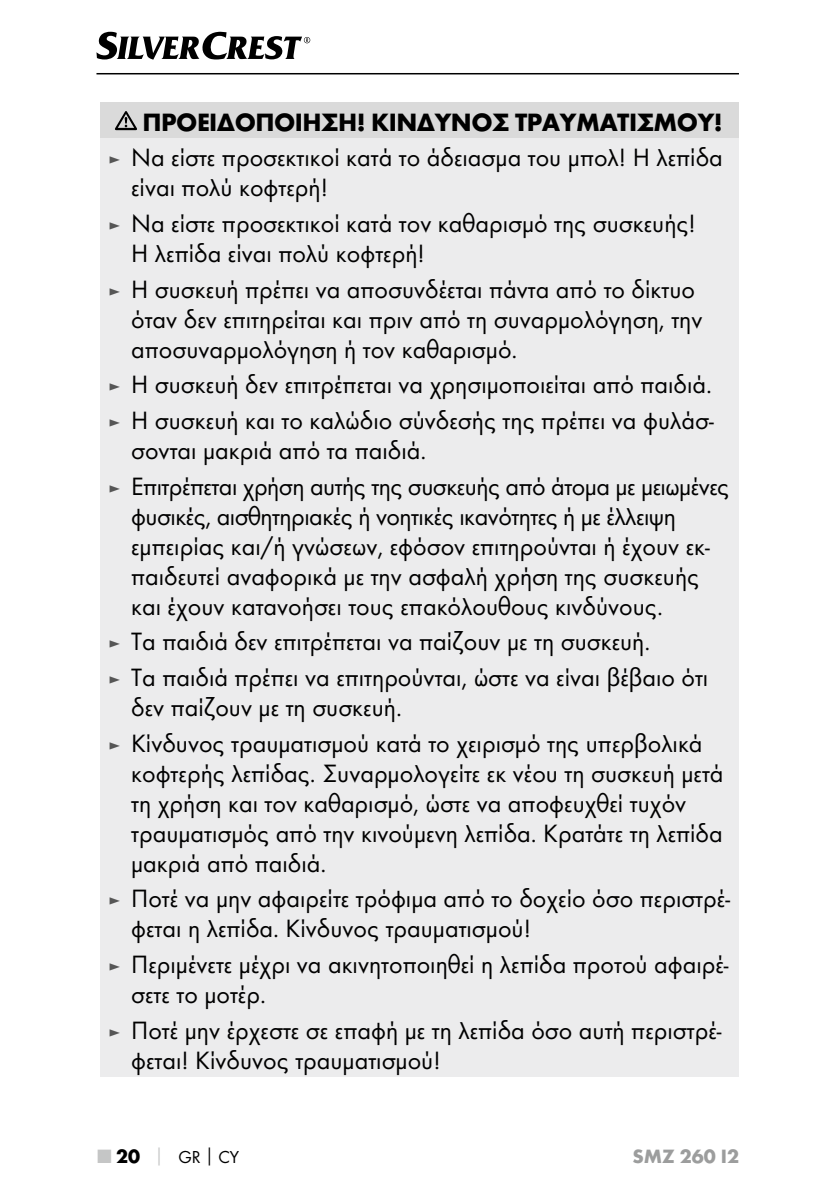
<style>
.page{position:relative;width:840px;height:1191px;background:#fff}
.page>*{position:absolute;margin:0;border:0;box-sizing:border-box;transform-origin:0 0}
.t1{font:26px/30px "Futura Boo";color:#000}
.t2{font:26px/35.6px "Futura Boo";letter-spacing:-.02em;color:#000}
.t3{font:700 26px "Futura";letter-spacing:-.02em;color:#000}
.t4{font:700 20px "Futura";color:#9c9d9d}
.t5{font:18px "Futura Boo";color:#000}
.s1{font-size:18px;color:#565656}
.s2{font-family:"Futura";font-weight:700;font-size:20px;color:#c5c6c6}
.s3{font-family:"Futura";font-weight:700;font-size:20px}
.s4{font-family:"Futura";font-weight:700;color:#c5c6c6}
.s5{font-family:"Futura";font-weight:700}
</style>
<div class="page">
<hr style="left:96px;top:73px;width:642px;height:1px;background:#000">
<svg style="left:96px;top:32px;width:214px;height:28px"></svg>
<div style="left:100px;top:102px;width:638px;height:37px;background:#dadada"></div>
<div style="left:100px;top:139px;width:638px;height:937px;background:#ececed"></div>
<svg style="left:115px;top:111px;width:22px;height:19px"></svg>
<p class="t3" style="left:142px;top:106px;width:581px">ΠΡΟΕΙΔΟΠΟΙΗΣΗ! ΚΊΝΔΥΝΟΣ ΤΡΑΥΜΑΤΙΣΜΟΎ!</p>
<p class="t1" style="left:131px;top:142px;width:593px;text-indent:-23px"><span class="s1">►</span> Να είστε προσεκτικοί κατά το άδειασμα του μπολ! Η λεπίδα είναι πολύ κοφτερή!</p>
<p class="t1" style="left:131px;top:208px;width:566px;text-indent:-23px"><span class="s1">►</span> Να είστε προσεκτικοί κατά τον καθαρισμό της συσκευής!<br>Η λεπίδα είναι πολύ κοφτερή!</p>
<p class="t1" style="left:131px;top:274px;width:572px;text-indent:-23px"><span class="s1">►</span> Η συσκευή πρέπει να αποσυνδέεται πάντα από το δίκτυο όταν δεν επιτηρείται και πριν από τη συναρμολόγηση, την αποσυναρμολόγηση ή τον καθαρισμό.</p>
<p class="t1" style="left:108px;top:366px;width:606px;line-height:35.6px"><span class="s1">►</span> Η συσκευή δεν επιτρέπεται να χρησιμοποιείται από παιδιά. <span class="s1">►</span> Η συσκευή και το καλώδιο σύνδεσής της πρέπει να φυλάσ-</p>
<p class="t2" style="left:108px;top:432px;width:622px;text-indent:23px">σονται μακριά από τα παιδιά.<br><span class="s1">►</span> Επιτρέπεται χρήση αυτής της συσκευής από άτομα με μειωμένες</p>
<p class="t1" style="left:131px;top:501px;width:580px">φυσικές, αισθητηριακές ή νοητικές ικανότητες ή με έλλειψη εμπειρίας και/ή γνώσεων, εφόσον επιτηρούνται ή έχουν εκ&shy;παιδευτεί αναφορικά με την ασφαλή χρήση της συσκευής και έχουν κατανοήσει τους επακόλουθους κινδύνους.</p>
<p class="t1" style="left:108px;top:623px;width:601px;line-height:35.6px"><span class="s1">►</span> Τα παιδιά δεν επιτρέπεται να παίζουν με τη συσκευή.<br><span class="s1">►</span> Τα παιδιά πρέπει να επιτηρούνται, ώστε να είναι βέβαιο ότι</p>
<p class="t1" style="left:108px;top:689px;width:595px;line-height:35.6px;text-indent:23px">δεν παίζουν με τη συσκευή.<br><span class="s1">►</span> Κίνδυνος τραυματισμού κατά το χειρισμό της υπερβολικά</p>
<p class="t1" style="left:131px;top:758px;width:593px">κοφτερής λεπίδας. Συναρμολογείτε εκ νέου τη συσκευή μετά τη χρήση και τον καθαρισμό, ώστε να αποφευχθεί τυχόν τραυματισμός από την κινούμενη λεπίδα. Κρατάτε τη λεπίδα μακριά από παιδιά.</p>
<p class="t1" style="left:131px;top:883px;width:600px;text-indent:-23px"><span class="s1">►</span> Ποτέ να μην αφαιρείτε τρόφιμα από το δοχείο όσο περιστρέ&shy;φεται η λεπίδα. Κίνδυνος τραυματισμού!</p>
<p class="t1" style="left:131px;top:949px;width:598px;text-indent:-23px"><span class="s1">►</span> Περιμένετε μέχρι να ακινητοποιηθεί η λεπίδα προτού αφαιρέ&shy;σετε το μοτέρ.</p>
<p class="t1" style="left:131px;top:1015px;width:591px;text-indent:-23px"><span class="s1">►</span> Ποτέ μην έρχεστε σε επαφή με τη λεπίδα όσο αυτή περιστρέ&shy;φεται! Κίνδυνος τραυματισμού!</p>
<p class="t5" style="left:98px;top:1145px;width:143px"><span class="s2">■</span> <span class="s3">20</span> <span class="s4">│</span> GR<span class="s5">│</span>CY</p>
<p class="t4" style="left:632px;top:1143px;width:108px">SMZ 260 I2</p>
</div>
